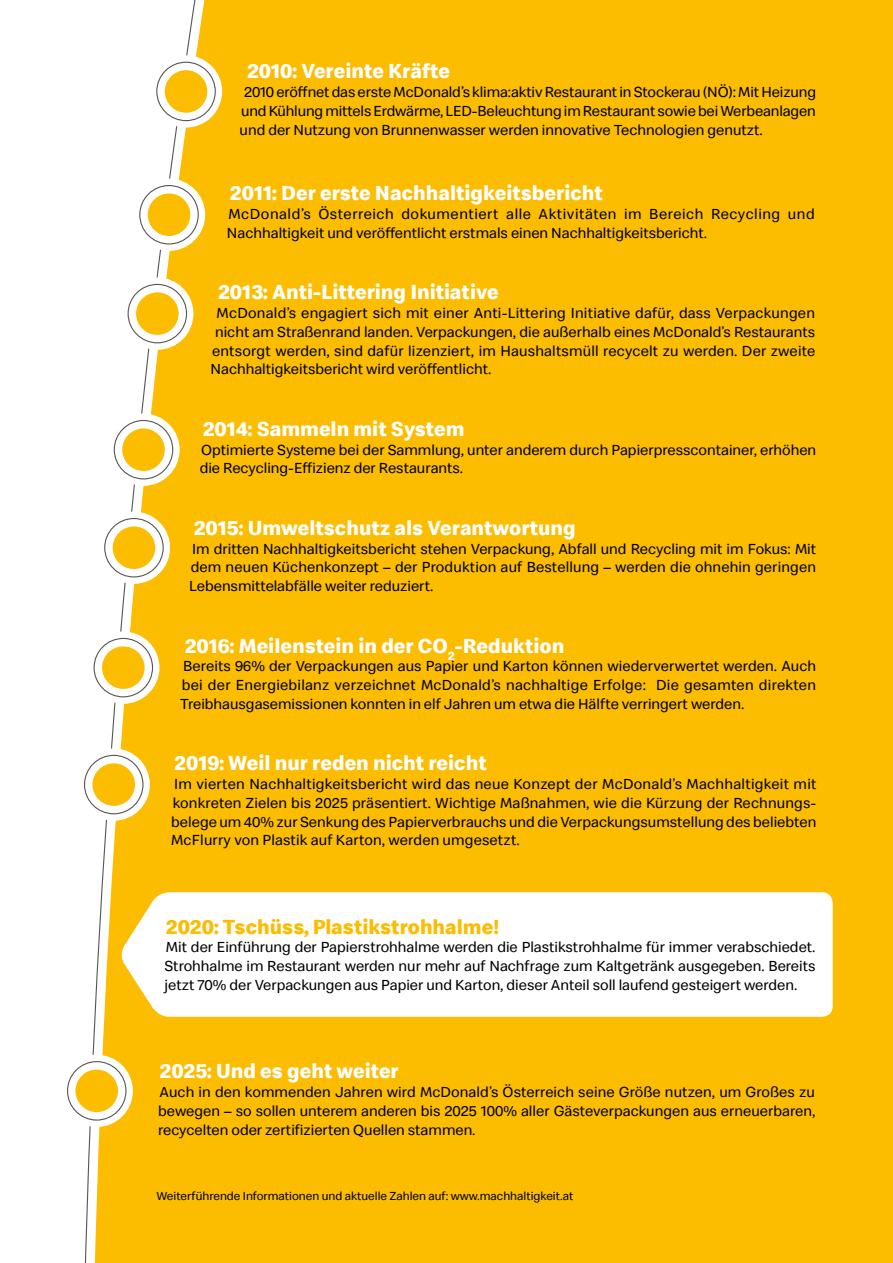
<style>
.page{position:relative;width:893px;height:1263px;background:#fff}
.page>*{position:absolute;margin:0;border:0;box-sizing:border-box;transform-origin:0 0}
.t1{font:700 21px "Speedee";color:#fff}
.t2{font:700 21px "Speedee";color:#fcbc00}
.Fließtext{font:15px/18.8px "Speedee";color:#000;text-align:justify}
.Fließtext-2{font:12px "Speedee";color:#000}
</style>
<div class="page">
<div style="left:92px;top:0;width:801px;height:1263px;background:#fcbc00"></div>
<svg style="left:118px;top:892px;width:715px;height:125px"></svg>
<div style="left:87px;top:631px;width:72px;height:73px;background:#fff;border-radius:50%"></div>
<div style="left:94px;top:638px;width:59px;height:59px;border:1px solid #575756;border-radius:50%"></div>
<div style="left:102px;top:646px;width:43px;height:43px;background:#fcbc00;border-radius:50%"></div>
<div style="left:78px;top:748px;width:72px;height:73px;background:#fff;border-radius:50%"></div>
<div style="left:84px;top:755px;width:60px;height:59px;border:1px solid #575756;border-radius:50%"></div>
<div style="left:92px;top:763px;width:43px;height:43px;background:#fcbc00;border-radius:50%"></div>
<svg style="left:61px;top:1055px;width:72px;height:72px"></svg>
<div style="left:68px;top:1062px;width:58px;height:58px;background:#fff;border-radius:50%"></div>
<div style="left:67px;top:1061px;width:59px;height:59px;border:1px solid #575756;border-radius:50%"></div>
<div style="left:75px;top:1069px;width:43px;height:43px;background:#fcbc00;border-radius:50%"></div>
<div style="left:133px;top:179px;width:72px;height:72px;background:#fff;border-radius:50%"></div>
<div style="left:139px;top:185px;width:60px;height:59px;border:1px solid #575756;border-radius:50%"></div>
<div style="left:148px;top:193px;width:42px;height:43px;background:#fcbc00;border-radius:50%"></div>
<div style="left:107px;top:414px;width:73px;height:72px;background:#fff;border-radius:50%"></div>
<div style="left:114px;top:420px;width:59px;height:59px;border:1px solid #575756;border-radius:50%"></div>
<div style="left:122px;top:428px;width:43px;height:43px;background:#fcbc00;border-radius:50%"></div>
<div style="left:121px;top:277px;width:72px;height:73px;background:#fff;border-radius:50%"></div>
<div style="left:128px;top:284px;width:59px;height:59px;border:1px solid #575756;border-radius:50%"></div>
<div style="left:136px;top:292px;width:43px;height:43px;background:#fcbc00;border-radius:50%"></div>
<div style="left:98px;top:512px;width:72px;height:72px;background:#fff;border-radius:50%"></div>
<svg style="left:105px;top:518px;width:58px;height:59px"></svg>
<div style="left:104px;top:518px;width:60px;height:59px;border:1px solid #575756;border-radius:50%"></div>
<div style="left:113px;top:526px;width:42px;height:43px;background:#fcbc00;border-radius:50%"></div>
<div style="left:150px;top:55px;width:72px;height:73px;background:#fff;border-radius:50%"></div>
<svg style="left:157px;top:62px;width:58px;height:59px"></svg>
<div style="left:156px;top:62px;width:60px;height:59px;border:1px solid #575756;border-radius:50%"></div>
<div style="left:165px;top:70px;width:42px;height:43px;background:#fcbc00;border-radius:50%"></div>
<h1 class="t1" style="left:247px;top:58px;width:204px">2010: Vereinte Kräfte</h1>
<p class="Fließtext" style="left:240px;top:83px;width:578px;text-indent:4px">2010 eröffnet das erste McDonald’s klima:aktiv Restaurant in Stockerau (NÖ): Mit Heizung und Kühlung mittels Erdwärme, LED-Beleuchtung im Restaurant sowie bei Werbeanlagen und der Nutzung von Brunnenwasser werden innovative Technologien genutzt.</p>
<h1 class="t1" style="left:230px;top:180px;width:374px">2011: Der erste Nachhaltigkeitsbericht</h1>
<p class="Fließtext" style="left:227px;top:205px;width:589px">McDonald’s Österreich dokumentiert alle Aktivitäten im Bereich Recycling und<br>Nachhaltigkeit und veröffentlicht erstmals einen Nachhaltigkeitsbericht.</p>
<h1 class="t1" style="left:218px;top:279px;width:282px">2013: Anti-Littering Initiative</h1>
<p class="Fließtext" style="left:217px;top:304px;width:600px">McDonald’s engagiert sich mit einer Anti-Littering Initiative dafür, dass Verpackungen</p>
<p class="Fließtext" style="left:215px;top:323px;width:602px">nicht am Straßenrand landen. Verpackungen, die außerhalb eines McDonald’s Restaurants</p>
<p class="Fließtext" style="left:212px;top:341px;width:605px">entsorgt werden, sind dafür lizenziert, im Haushaltsmüll recycelt zu werden. Der zweite</p>
<p class="Fließtext" style="left:211px;top:360px;width:282px">Nachhaltigkeitsbericht wird veröffentlicht.</p>
<h1 class="t1" style="left:203px;top:416px;width:263px">2014: Sammeln mit System</h1>
<p class="Fließtext" style="left:200px;top:440px;width:618px">Optimierte Systeme bei der Sammlung, unter anderem durch Papierpresscontainer, erhöhen die Recycling-Effizienz der Restaurants.</p>
<h1 class="t1" style="left:194px;top:515px;width:384px">2015: Umweltschutz als Verantwortung</h1>
<p class="Fließtext" style="left:189px;top:539px;width:629px">Im dritten Nachhaltigkeitsbericht stehen Verpackung, Abfall und Recycling mit im Fokus: Mit dem neuen Küchenkonzept – der Produktion auf Bestellung – werden die ohnehin geringen Lebensmittelabfälle weiter reduziert.</p>
<h1 class="t1" style="left:185px;top:632px;width:381px">2016: Meilenstein in der CO<sub>2</sub>-Reduktion</h1>
<p class="Fließtext" style="left:180px;top:657px;width:638px">Bereits 96% der Verpackungen aus Papier und Karton können wiederverwertet werden. Auch bei der Energiebilanz verzeichnet McDonald’s nachhaltige Erfolge: Die gesamten direkten Treibhausgasemissionen konnten in elf Jahren um etwa die Hälfte verringert werden.</p>
<h1 class="t1" style="left:174px;top:750px;width:314px">2019: Weil nur reden nicht reicht</h1>
<p class="Fließtext" style="left:171px;top:775px;width:647px">Im vierten Nachhaltigkeitsbericht wird das neue Konzept der McDonald’s Machhaltigkeit mit konkreten Zielen bis 2025 präsentiert. Wichtige Maßnahmen, wie die Kürzung der Rechnungs&shy;belege um 40% zur Senkung des Papierverbrauchs und die Verpackungsumstellung des beliebten McFlurry von Plastik auf Karton, werden umgesetzt.</p>
<h1 class="t2" style="left:166px;top:913px;width:335px">2020: Tschüss, Plastikstrohhalme!</h1>
<p class="Fließtext" style="left:164px;top:938px;width:653px">Mit der Einführung der Papierstrohhalme werden die Plastikstrohhalme für immer verabschiedet.<br>Strohhalme im Restaurant werden nur mehr auf Nachfrage zum Kaltgetränk ausgegeben. Bereits jetzt 70% der Verpackungen aus Papier und Karton, dieser Anteil soll laufend gesteigert werden.</p>
<h1 class="t1" style="left:160px;top:1058px;width:241px">2025: Und es geht weiter</h1>
<p class="Fließtext" style="left:158px;top:1083px;width:659px">Auch in den kommenden Jahren wird McDonald’s Österreich seine Größe nutzen, um Großes zu bewegen – so sollen unterem anderen bis 2025 100% aller Gästeverpackungen aus erneuerbaren, recycelten oder zertifizierten Quellen stammen.</p>
<p class="Fließtext-2" style="left:157px;top:1189px;width:418px">Weiterführende Informationen und aktuelle Zahlen auf: www.machhaltigkeit.at</p>
</div>
